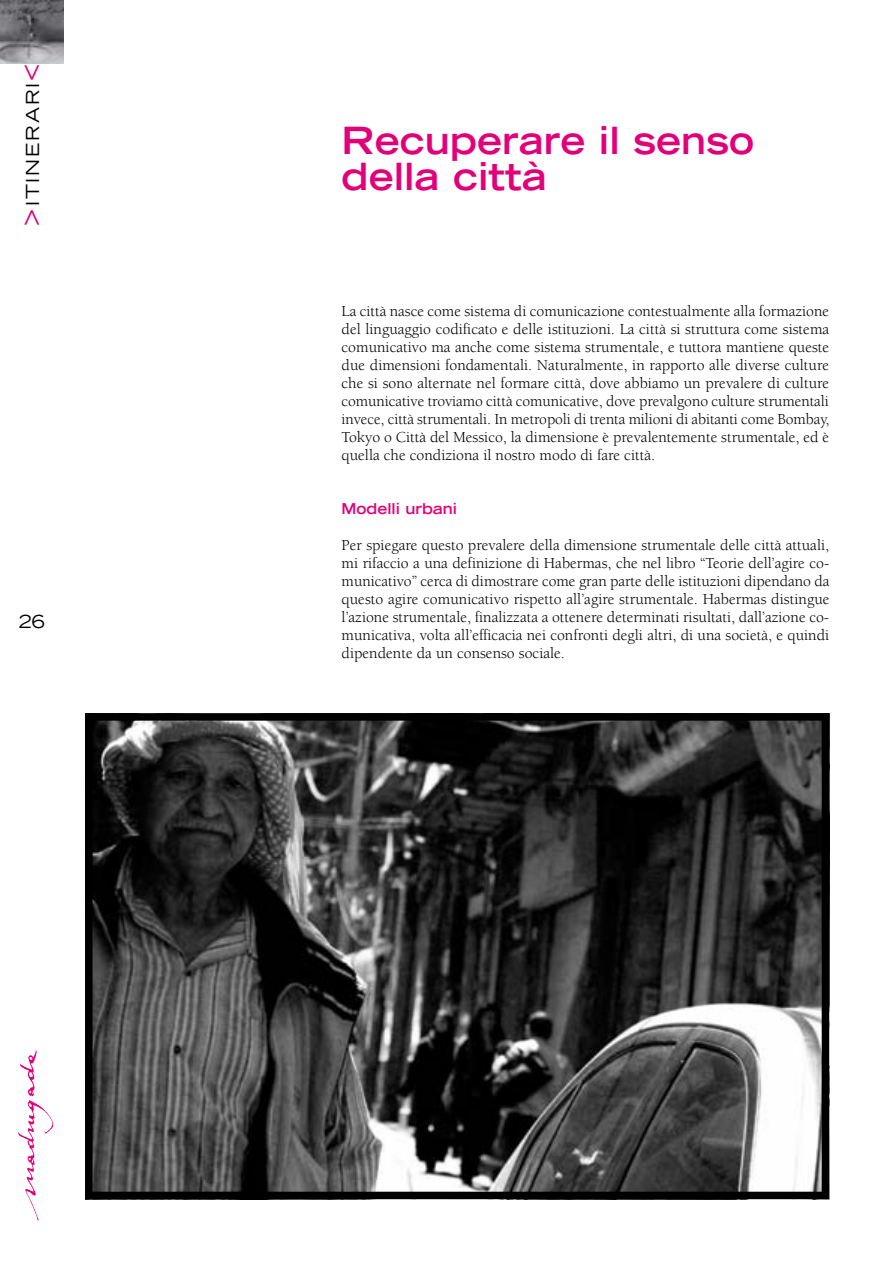
<style>
.page{position:relative;width:893px;height:1263px;background:#fff}
.page>*{position:absolute;margin:0;border:0;box-sizing:border-box;transform-origin:0 0}
.t1{font:700 expanded 37.5px/36px "Trade Gothic LH";color:#e2007a}
.t2{font:expanded 18px "Trade Gothic LH";color:#000}
.t3{font:15.75px/18px "Berkeley";color:#000;text-align:justify}
.t4{font:700 expanded 15px "Trade Gothic LH";color:#e2007a}
.s1{font-size:28.5px;color:#e2007a}
</style>
<div class="page">
<img style="left:18px;top:1049px;width:36px;height:172px">
<img style="left:0;top:0;width:64px;height:64px">
<img style="left:94px;top:722px;width:726px;height:468px">
<div style="left:85px;top:713px;width:744px;height:486px;border:8px solid #000"></div>
<p class="t2" style="left:21px;top:226px;width:164px;rotate:-90deg"><span class="s1">&gt;</span>itinerari<span class="s1">&lt;</span></p>
<p class="t2" style="left:19px;top:610px;width:27px">26</p>
<h1 class="t1" style="left:342px;top:121px;width:414px">Recuperare il senso della città</h1>
<p class="t3" style="left:342px;top:302px;width:489px">La città nasce come sistema di comunicazione contestualmente alla formazione del linguaggio codificato e delle istituzioni. La città si struttura come sistema comunicativo ma anche come sistema strumentale, e tuttora mantiene queste due dimensioni fondamentali. Naturalmente, in rapporto alle diverse culture che si sono alternate nel formare città, dove abbiamo un prevalere di culture comunicative troviamo città comunicative, dove prevalgono culture strumentali invece, città strumentali. In metropoli di trenta milioni di abitanti come Bombay, Tokyo o Città del Messico, la dimensione è prevalentemente strumentale, ed è quella che condiziona il nostro modo di fare città.</p>
<p class="t4" style="left:342px;top:499px;width:117px">Modelli urbani</p>
<p class="t3" style="left:342px;top:536px;width:489px">Per spiegare questo prevalere della dimensione strumentale delle città attuali, mi rifaccio a una definizione di Habermas, che nel libro “Teorie dell’agire co&shy;municativo” cerca di dimostrare come gran parte delle istituzioni dipendano da questo agire comunicativo rispetto all’agire strumentale. Habermas distingue l’azione strumentale, finalizzata a ottenere determinati risultati, dall’azione co&shy;municativa, volta all’efficacia nei confronti degli altri, di una società, e quindi dipendente da un consenso sociale.</p>
</div>
